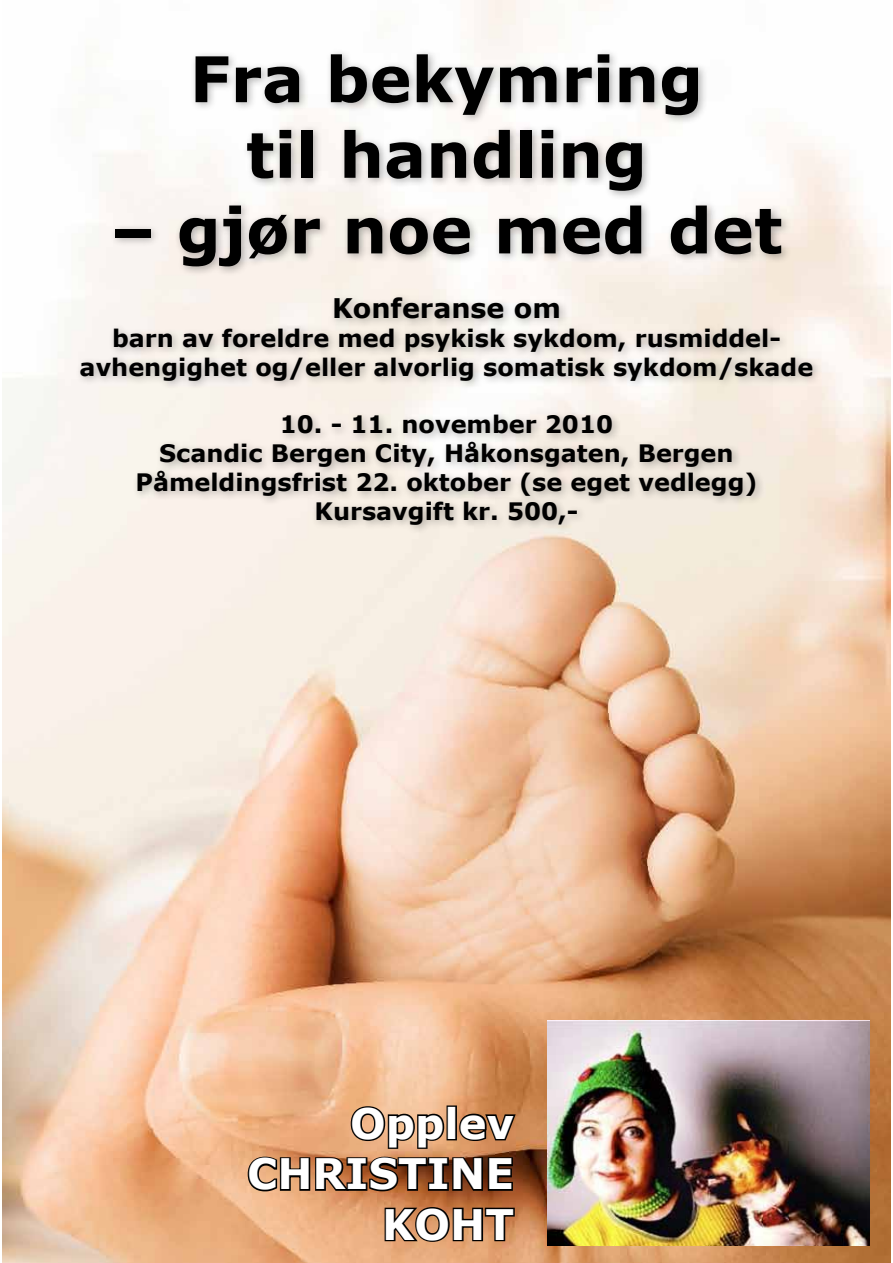
<style>
.page{position:relative;width:893px;height:1263px;background:#fff}
.page>*{position:absolute;margin:0;border:0;box-sizing:border-box;transform-origin:0 0}
.t1{font:700 63px/75.6px "Verdana";color:#000;text-align:center}
.t2{font:700 42px/50.4px "Verdana";color:#fff;text-align:right}
.t3{font:700 27px "Verdana";color:#000}
.t4{font:700 24px/28.8px "Verdana";color:#000;text-align:center}
</style>
<div class="page">
<img style="left:2px;top:0;width:889px;height:1263px">
<div style="left:74px;top:48px;width:747px;height:487px;background:#000;opacity:.3"></div>
<img style="left:547px;top:1020px;width:322px;height:225px">
<svg style="left:246px;top:1105px;width:272px;height:88px;background:#9a6a48"></svg>
<svg style="left:383px;top:1205px;width:133px;height:38px;background:#8a5d3e"></svg>
<h1 class="t1" style="left:190px;top:42px;width:515px">Fra bekymring til handling</h1>
<h1 class="t1" style="left:110px;top:193px;width:674px">– gjør noe med det</h1>
<p class="t3" style="left:332px;top:291px;width:230px">Konferanse om</p>
<p class="t4" style="left:80px;top:324px;width:735px">barn av foreldre med psykisk sykdom, rusmiddel&shy;avhengighet og/eller alvorlig somatisk sykdom/skade</p>
<p class="t4" style="left:135px;top:410px;width:624px">10. - 11. november 2010<br>Scandic Bergen City, Håkonsgaten, Bergen Påmeldingsfrist 22. oktober (se eget vedlegg)<br>Kursavgift kr. 500,-</p>
<h2 class="t2" style="left:247px;top:1099px;width:268px">Opplev<br>Ch ristine<br>Koh t</h2>
</div>
